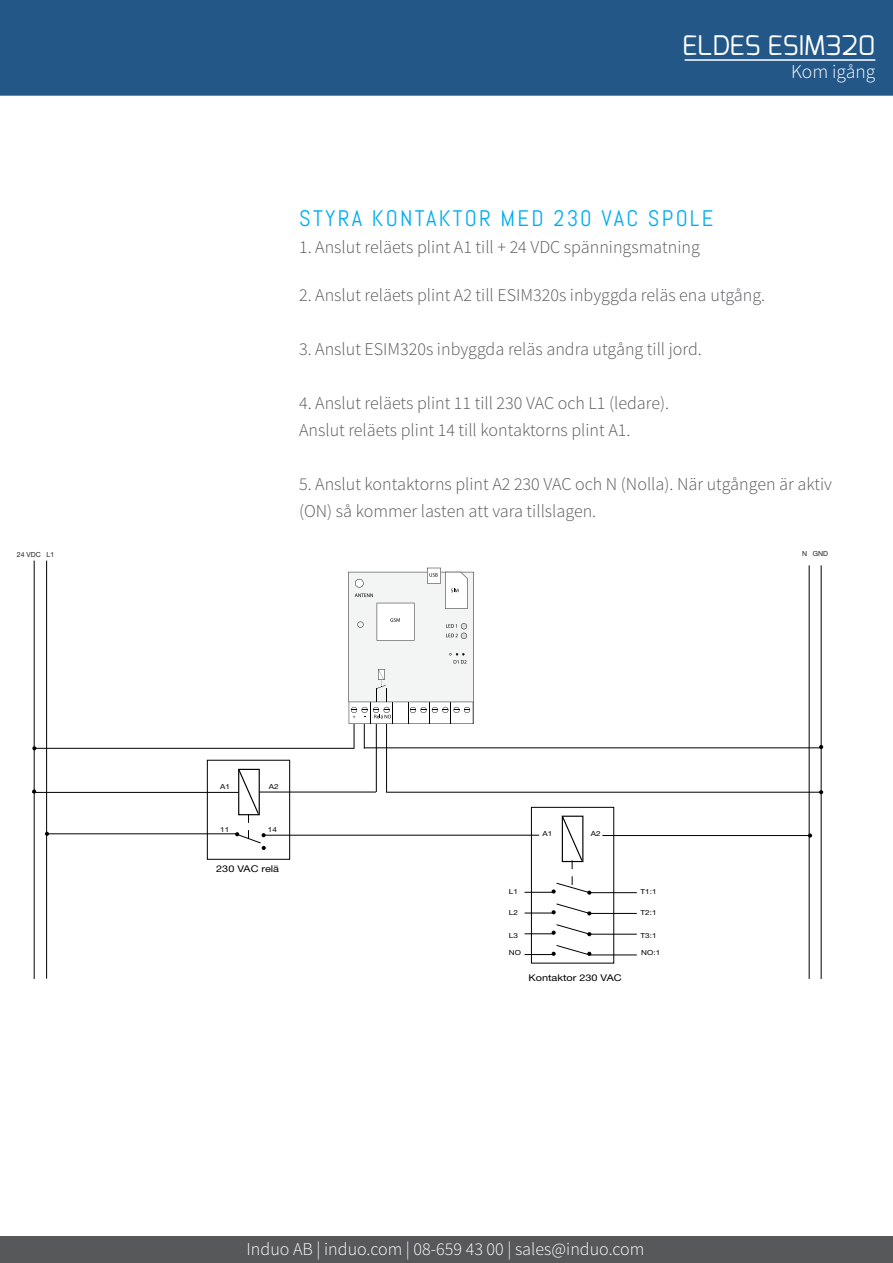
<style>
.page{position:relative;width:893px;height:1263px;background:#fff}
.page>*{position:absolute;margin:0;border:0;box-sizing:border-box;transform-origin:0 0}
.t1{font:27px "Exo";color:#fff}
.t2{font:22.5px "Abel";letter-spacing:.1em;color:#00aeef}
.t3{font:300 19.5px "Source Sans Pro";color:#fff}
.t4{font:300 18px/27px "Source Sans Pro";color:#57585a}
.t5{font:300 18px "Source Sans Pro";color:#fff}
.t6{font:9.3px "Helvetica Neue LT Std";color:#000;scale:1.17 1}
.t7{font:6.9px "Helvetica Neue LT Std";color:#000;scale:1.17 1}
.t8{font:6.9px "Helvetica Neue LT Std";color:#231f20}
</style>
<div class="page">
<div style="left:0;top:0;width:893px;height:96px;background:#235788"></div>
<div style="left:0;top:1236px;width:893px;height:27px;background:#57585a"></div>
<hr style="left:685px;top:59px;width:190px;height:2px;background:#fff">
<hr style="left:46px;top:561px;width:1px;height:417px;background:#000">
<hr style="left:34px;top:561px;width:1px;height:418px;background:#000">
<hr style="left:821px;top:565px;width:1px;height:414px;background:#000">
<hr style="left:809px;top:565px;width:1px;height:414px;background:#000">
<hr style="left:364px;top:747px;width:458px;height:1px;background:#000">
<hr style="left:602px;top:835px;width:208px;height:1px;background:#000">
<svg style="left:808px;top:833px;width:4px;height:4px"></svg>
<hr style="left:264px;top:835px;width:275px;height:1px;background:#000">
<hr style="left:47px;top:833px;width:192px;height:1px;background:#000">
<hr style="left:32px;top:792px;width:207px;height:1px;background:#000">
<hr style="left:259px;top:792px;width:117px;height:1px;background:#000">
<svg style="left:237px;top:768px;width:23px;height:55px"></svg>
<svg style="left:235px;top:830px;width:31px;height:20px"></svg>
<div style="left:207px;top:760px;width:83px;height:99px;border:1px solid #000"></div>
<hr style="left:588px;top:955px;width:49px;height:1px;background:#000">
<svg style="left:525px;top:945px;width:66px;height:11px"></svg>
<hr style="left:588px;top:934px;width:49px;height:1px;background:#000">
<svg style="left:525px;top:924px;width:66px;height:12px"></svg>
<hr style="left:588px;top:913px;width:49px;height:1px;background:#000">
<svg style="left:525px;top:903px;width:66px;height:12px"></svg>
<hr style="left:588px;top:892px;width:49px;height:1px;background:#000">
<div style="left:531px;top:807px;width:83px;height:156px;border:1px solid #000"></div>
<svg style="left:561px;top:815px;width:22px;height:54px"></svg>
<svg style="left:525px;top:876px;width:66px;height:19px"></svg>
<hr style="left:34px;top:748px;width:320px;height:1px;background:#000">
<hr style="left:387px;top:792px;width:434px;height:1px;background:#000">
<hr style="left:376px;top:724px;width:1px;height:68px;background:#000">
<hr style="left:386px;top:723px;width:1px;height:70px;background:#000">
<svg style="left:348px;top:568px;width:126px;height:181px"></svg>
<h1 class="t1" style="left:682px;top:28px;width:195px">ELDES ESIM320</h1>
<p class="t3" style="left:791px;top:60px;width:86px">Kom igång</p>
<p class="t2" style="left:299px;top:204px;width:416px">STYRA KONTAKTOR MED 230 VAC SPOLE</p>
<p class="t4" style="left:299px;top:233px;width:402px">1. Anslut reläets plint A1 till + 24 VDC spänningsmatning</p>
<p class="t4" style="left:299px;top:282px;width:468px">2. Anslut reläets plint A2 till ESIM320s inbyggda reläs ena utgång.</p>
<p class="t4" style="left:299px;top:336px;width:404px">3. Anslut ESIM320s inbyggda reläs andra utgång till jord.</p>
<p class="t4" style="left:299px;top:390px;width:372px">4. Anslut reläets plint 11 till 230 VAC och L1 (ledare).<br>Anslut reläets plint 14 till kontaktorns plint A1.</p>
<p class="t4" style="left:299px;top:471px;width:534px">5. Anslut kontaktorns plint A2 230 VAC och N (Nolla). När utgången är aktiv (ON) så kommer lasten att vara tillslagen.</p>
<p class="t8" style="left:17px;top:550px;width:39px">24 VDC L1</p>
<p class="t8" style="left:802px;top:550px;width:28px">N GND</p>
<p class="t7" style="left:220px;top:782px;width:10px">A1</p>
<p class="t7" style="left:269px;top:782px;width:10px">A2</p>
<p class="t7" style="left:220px;top:825px;width:9px">11</p>
<p class="t7" style="left:268px;top:825px;width:9px">14</p>
<p class="t6" style="left:216px;top:863px;width:55px">230 VAC relä</p>
<p class="t7" style="left:542px;top:829px;width:10px">A1</p>
<p class="t7" style="left:591px;top:829px;width:10px">A2</p>
<p class="t7" style="left:509px;top:888px;width:9px">L1</p>
<p class="t7" style="left:641px;top:888px;width:15px">T1:1</p>
<p class="t7" style="left:509px;top:908px;width:9px">L2</p>
<p class="t7" style="left:641px;top:908px;width:15px">T2:1</p>
<p class="t7" style="left:509px;top:931px;width:9px">L3</p>
<p class="t7" style="left:641px;top:931px;width:15px">T3:1</p>
<p class="t7" style="left:509px;top:948px;width:12px">NO</p>
<p class="t7" style="left:641px;top:948px;width:18px">NO:1</p>
<p class="t6" style="left:528px;top:972px;width:81px">Kontaktor 230 VAC</p>
<p class="t5" style="left:247px;top:1238px;width:399px">Induo AB | induo.com | 08-659 43 00 | sales@induo.com</p>
</div>
